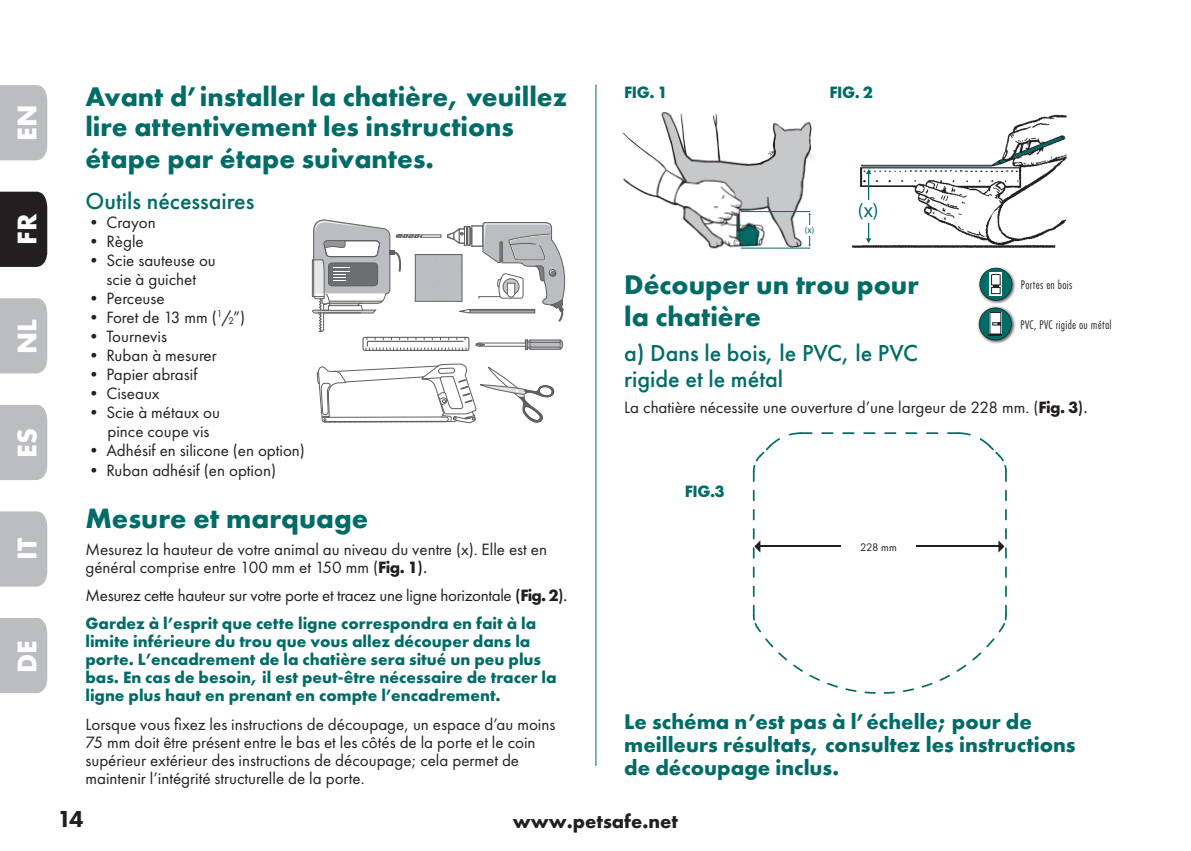
<style>
.page{position:relative;width:1191px;height:851px;background:#fff}
.page>*{position:absolute;margin:0;border:0;box-sizing:border-box;transform-origin:0 0}
.t1{font:29px "Futura PT Bold";color:#006c67}
.t2{font:28px/31px "Futura PT Bold";color:#006c67}
.t3{font:28px "Futura PT Bold";color:#fff}
.t4{font:24px/26px "Futura PT Medium";color:#006c67}
.t5{font:24px "Futura PT Heavy";color:#231f20}
.t6{font:22px/23px "Futura PT Bold";color:#006c67}
.t7{font:20px "Futura PT Bold";color:#231f20}
.t8{font:20px "Myriad";color:#006c67}
.t9{font:17px/18px "Futura PT Book";color:#231f20}
.t10{font:17px/18px "Futura PT Bold";color:#006c67}
.t11{font:17px "Futura PT Book";letter-spacing:-.02em;color:#231f20}
.t12{font:13px "Futura PT Cond";letter-spacing:.02em;color:#231f20}
.t13{font:11.4px "Futura PT Book";color:#231f20}
.t14{font:9.2px "Myriad";color:#006c67}
.s1{font-family:"Futura PT Bold"}
.s2{font-family:"Futura PT Medium"}
</style>
<div class="page">
<div style="left:0;top:85px;width:47px;height:75px;background:#bbbdc0"></div>
<div style="left:0;top:192px;width:47px;height:75px;background:#231f20"></div>
<div style="left:0;top:405px;width:47px;height:75px;background:#bbbdc0"></div>
<div style="left:0;top:298px;width:47px;height:75px;background:#bbbdc0"></div>
<div style="left:0;top:511px;width:47px;height:75px;background:#bbbdc0"></div>
<div style="left:0;top:618px;width:47px;height:75px;background:#bbbdc0"></div>
<hr style="left:595px;top:84px;width:1px;height:682px;background:#006c67">
<img style="left:622px;top:112px;width:192px;height:137px">
<hr style="left:741px;top:248px;width:69px;height:1px;background:#006c67">
<svg style="left:662px;top:113px;width:149px;height:135px"></svg>
<div style="left:804px;top:225px;width:11px;height:10px;background:#fff"></div>
<img style="left:851px;top:114px;width:216px;height:134px">
<hr style="left:861px;top:165px;width:130px;height:1px;background:#006c67">
<hr style="left:868px;top:173px;width:1px;height:66px;background:#006c67">
<svg style="left:866px;top:169px;width:5px;height:5px"></svg>
<svg style="left:866px;top:238px;width:5px;height:5px"></svg>
<div style="left:856px;top:200px;width:25px;height:23px;background:#fff"></div>
<div style="left:362px;top:337px;width:107px;height:14px;border:1px solid #5f6062;border-radius:2px"></div>
<svg style="left:311px;top:219px;width:255px;height:131px"></svg>
<svg style="left:316px;top:363px;width:238px;height:61px"></svg>
<img style="left:978px;top:267px;width:37px;height:37px">
<svg style="left:979px;top:268px;width:33px;height:32px"></svg>
<img style="left:977px;top:306px;width:38px;height:37px">
<svg style="left:979px;top:307px;width:32px;height:33px"></svg>
<svg style="left:821px;top:432px;width:12px;height:2px"></svg>
<svg style="left:842px;top:432px;width:12px;height:2px"></svg>
<svg style="left:863px;top:432px;width:12px;height:2px"></svg>
<svg style="left:884px;top:432px;width:12px;height:2px"></svg>
<svg style="left:905px;top:432px;width:12px;height:2px"></svg>
<svg style="left:926px;top:432px;width:12px;height:2px"></svg>
<svg style="left:753px;top:585px;width:1px;height:12px"></svg>
<svg style="left:753px;top:432px;width:59px;height:50px"></svg>
<svg style="left:947px;top:432px;width:59px;height:50px"></svg>
<svg style="left:1005px;top:585px;width:1px;height:12px"></svg>
<svg style="left:753px;top:604px;width:253px;height:89px"></svg>
<hr style="left:758px;top:545px;width:242px;height:2px;background:#231f20">
<svg style="left:753px;top:528px;width:7px;height:30px"></svg>
<svg style="left:998px;top:528px;width:8px;height:30px"></svg>
<div style="left:841px;top:537px;width:75px;height:18px;background:#fff"></div>
<h2 class="t3" style="left:13px;top:141px;width:38px;rotate:-90deg">EN</h2>
<h2 class="t3" style="left:13px;top:245px;width:33px;rotate:-90deg">FR</h2>
<h2 class="t3" style="left:13px;top:354px;width:36px;rotate:-90deg">NL</h2>
<h2 class="t3" style="left:13px;top:458px;width:31px;rotate:-90deg">ES</h2>
<h2 class="t3" style="left:13px;top:560px;width:23px;rotate:-90deg">IT</h2>
<h2 class="t3" style="left:13px;top:672px;width:34px;rotate:-90deg">DE</h2>
<h2 class="t2" style="left:85px;top:81px;width:483px">Avant d’installer la chatière, veuillez lire attentivement les instructions étape par étape suivantes.</h2>
<h3 class="t4" style="left:85px;top:188px;width:170px">Outils nécessaires</h3>
<p class="t9" style="left:85px;top:213px;width:72px">• Crayon</p>
<p class="t9" style="left:85px;top:232px;width:60px">• Règle</p>
<p class="t9" style="left:85px;top:251px;width:132px;line-height:19px;text-align:center">• Scie sauteuse ou scie à guichet</p>
<p class="t9" style="left:85px;top:289px;width:81px">• Perceuse</p>
<p class="t9" style="left:85px;top:308px;width:161px">• Foret de 13 mm (<sup>1</sup>/<sub>2</sub>”)</p>
<p class="t9" style="left:85px;top:327px;width:83px">• Tournevis</p>
<p class="t9" style="left:85px;top:346px;width:133px">• Ruban à mesurer</p>
<p class="t9" style="left:85px;top:365px;width:114px">• Papier abrasif</p>
<p class="t9" style="left:85px;top:384px;width:76px">• Ciseaux</p>
<p class="t9" style="left:107px;top:403px;width:114px;line-height:19px;text-indent:-22px">• Scie à métaux ou pince coupe vis</p>
<p class="t9" style="left:85px;top:441px;width:221px">• Adhésif en silicone (en option)</p>
<p class="t9" style="left:85px;top:461px;width:192px">• Ruban adhésif (en option)</p>
<h1 class="t1" style="left:85px;top:503px;width:284px">Mesure et marquage</h1>
<p class="t9" style="left:85px;top:540px;width:463px">Mesurez la hauteur de votre animal au niveau du ventre (x). Elle est en général comprise entre 100 mm et 150 mm (<span class="s1">Fig. 1</span><span class="s2">).</span></p>
<p class="t11" style="left:85px;top:587px;width:483px">Mesurez cette hauteur sur votre porte et tracez une ligne horizontale <span class="s2">(</span><span class="s1">Fig. 2</span><span class="s2">).</span></p>
<p class="t10" style="left:85px;top:615px;width:473px">Gardez à l’esprit que cette ligne correspondra en fait à la limite inférieure du trou que vous allez découper dans la porte. L’encadrement de la chatière sera situé un peu plus bas. En cas de besoin, il est peut-être nécessaire de tracer la ligne plus haut en prenant en compte l’encadrement.</p>
<p class="t9" style="left:85px;top:715px;width:471px">Lorsque vous fixez les instructions de découpage, un espace d’au moins 75 mm doit être présent entre le bas et les côtés de la porte et le coin supérieur extérieur des instructions de découpage; cela permet de maintenir l’intégrité structurelle de la porte.</p>
<p class="t10" style="left:624px;top:83px;width:45px">FIG. 1</p>
<p class="t10" style="left:829px;top:83px;width:45px">FIG. 2</p>
<p class="t14" style="left:804px;top:226px;width:11px">(x)</p>
<p class="t8" style="left:858px;top:203px;width:22px">(x)</p>
<h2 class="t2" style="left:624px;top:270px;width:296px;line-height:32px">Découper un trou pour la chatière</h2>
<h3 class="t4" style="left:624px;top:341px;width:295px">a) Dans le bois, le PVC, le PVC rigide et le métal</h3>
<p class="t9" style="left:624px;top:398px;width:465px">La chatière nécessite une ouverture d’une largeur de 228 mm. (<span class="s1">Fig. 3</span><span class="s2">).</span></p>
<p class="t12" style="left:1021px;top:278px;width:53px">Portes en bois</p>
<p class="t12" style="left:1020px;top:318px;width:93px">PVC, PVC rigide ou métal</p>
<p class="t10" style="left:685px;top:482px;width:42px">FIG.3</p>
<p class="t13" style="left:860px;top:541px;width:38px">228 mm</p>
<p class="t6" style="left:624px;top:710px;width:453px">Le schéma n’est pas à l’échelle; pour de meilleurs résultats, consultez les instructions de découpage inclus.</p>
<h3 class="t5" style="left:57px;top:807px;width:28px">14</h3>
<p class="t7" style="left:513px;top:811px;width:167px">www.petsafe.net</p>
</div>
